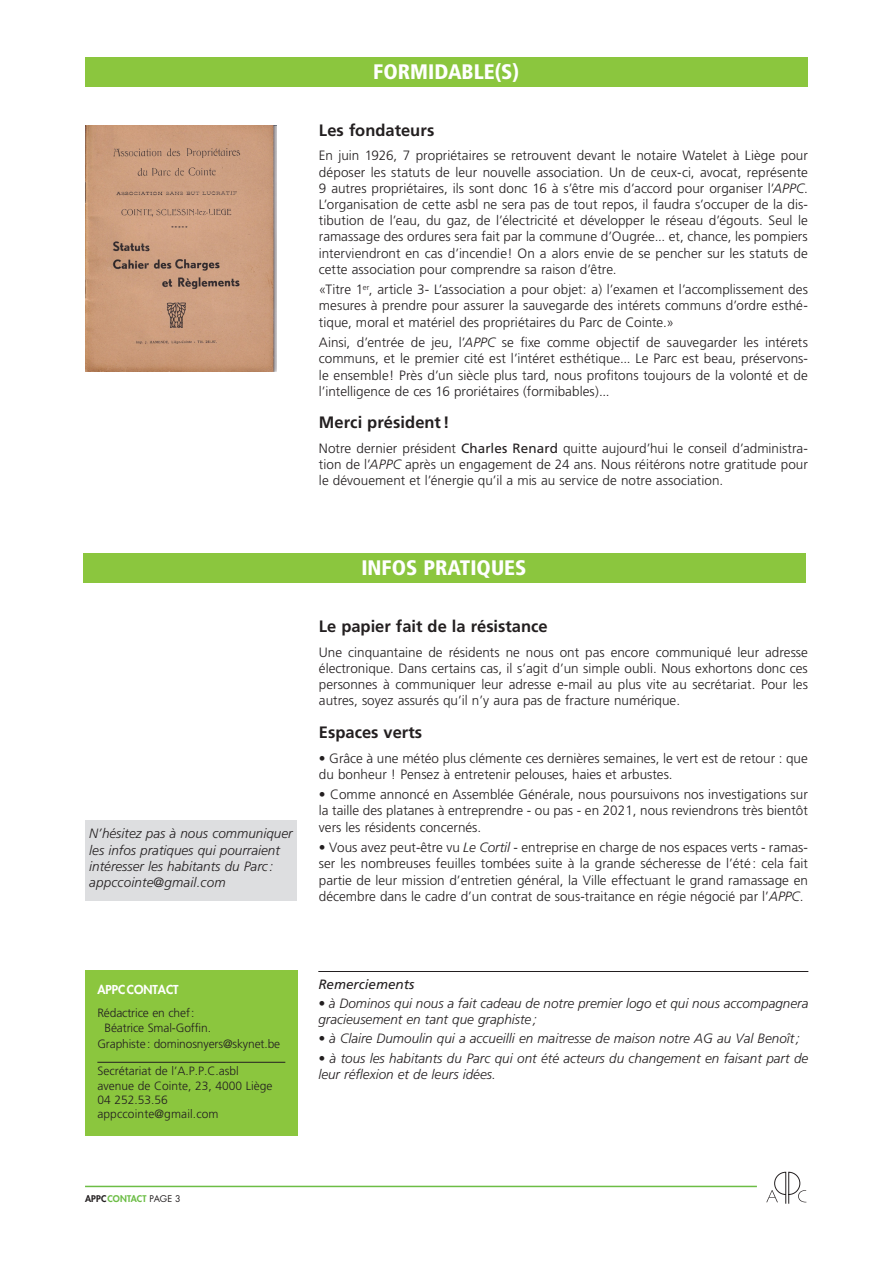
<style>
.page{position:relative;width:893px;height:1263px;background:#fff}
.page>*{position:absolute;margin:0;border:0;box-sizing:border-box;transform-origin:0 0}
.t1{font:900 condensed 21px "Frutiger";color:#fff}
.t2{font:700 16.5px "Frutiger";color:#231f20}
.t3{font:300 13.5px/16.2px "Frutiger";color:#231f20;text-align:justify}
.t4{font:italic 300 13.5px/16.2px "Frutiger";color:#231f20}
.t5{font:italic 13.5px "Frutiger";color:#231f20}
.t6{font:300 12px "Frutiger";letter-spacing:-.005em;color:#231f20}
.t7{font:800 12px "Futura";color:#fff}
.t8{font:800 9px "Futura";letter-spacing:.015em;color:#6cbd45}
.s1{font-style:italic}
.s2{font-weight:400}
.s3{color:#231f20}
.s4{font-weight:400;color:#231f20}
</style>
<div class="page">
<hr style="left:85px;top:1186px;width:672px;height:1px;background:#6cbd45">
<svg style="left:766px;top:1172px;width:40px;height:32px"></svg>
<div style="left:85px;top:969px;width:213px;height:166px;background:#8bc63e"></div>
<hr style="left:97px;top:1062px;width:188px;height:1px;background:#231f20">
<div style="left:83px;top:553px;width:723px;height:29px;background:#8bc63e"></div>
<div style="left:85px;top:820px;width:212px;height:80px;background:#dddee0"></div>
<hr style="left:318px;top:971px;width:490px;height:1px;background:#231f20">
<div style="left:85px;top:57px;width:723px;height:30px;background:#8bc63e"></div>
<img style="left:85px;top:125px;width:191px;height:246px">
<p class="t1" style="left:373px;top:59px;width:147px">FORMIDABLE(S)</p>
<p class="t2" style="left:319px;top:120px;width:117px">Les fondateurs</p>
<p class="t3" style="left:319px;top:148px;width:491px">En juin 1926, 7 propriétaires se retrouvent devant le notaire Watelet à Liège pour déposer les statuts de leur nouvelle association. Un de ceux-ci, avocat, représente 9 autres propriétaires, ils sont donc 16 à s’être mis d’accord pour organiser l’<span class="s1">APPC</span>.<br>L’organisation de cette asbl ne sera pas de tout repos, il faudra s’occuper de la dis&shy;tibution de l’eau, du gaz, de l’électricité et développer le réseau d’égouts. Seul le ramassage des ordures sera fait par la commune d’Ougrée... et, chance, les pompiers interviendront en cas d’incendie! On a alors envie de se pencher sur les statuts de cette association pour comprendre sa raison d’être.</p>
<p class="t3" style="left:319px;top:282px;width:490px">«Titre 1<sup>er</sup>, article 3- L’association a pour objet: a) l’examen et l’accomplissement des mesures à prendre pour assurer la sauvegarde des intérets communs d’ordre esthé&shy;tique, moral et matériel des propriétaires du Parc de Cointe.»</p>
<p class="t3" style="left:319px;top:335px;width:491px">Ainsi, d’entrée de jeu, l’<span class="s1">APPC</span> se fixe comme objectif de sauvegarder les intérets communs, et le premier cité est l’intéret esthétique... Le Parc est beau, préservons&shy;le ensemble! Près d’un siècle plus tard, nous profitons toujours de la volonté et de l’intelligence de ces 16 proriétaires (formibables)...</p>
<p class="t2" style="left:319px;top:413px;width:132px">Merci président!</p>
<p class="t3" style="left:319px;top:440px;width:491px">Notre dernier président <span class="s2">Charles Renard</span> quitte aujourd’hui le conseil d’administra&shy;tion de l’<span class="s1">APPC</span> après un engagement de 24 ans. Nous réitérons notre gratitude pour le dévouement et l’énergie qu’il a mis au service de notre association.</p>
<p class="t4" style="left:89px;top:826px;width:205px">N’hésitez pas à nous communiquer les infos pratiques qui pourraient intéresser les habitants du Parc :</p>
<p class="t4" style="left:89px;top:874px;width:138px">appccointe@gmail.com</p>
<p class="t1" style="left:361px;top:555px;width:167px">INFOS PRATIQUES</p>
<p class="t2" style="left:319px;top:616px;width:230px">Le papier fait de la résistance</p>
<p class="t3" style="left:319px;top:644px;width:491px">Une cinquantaine de résidents ne nous ont pas encore communiqué leur adresse électronique. Dans certains cas, il s’agit d’un simple oubli. Nous exhortons donc ces personnes à communiquer leur adresse e-mail au plus vite au secrétariat. Pour les autres, soyez assurés qu’il n’y aura pas de fracture numérique.</p>
<p class="t2" style="left:319px;top:722px;width:105px">Espaces verts</p>
<p class="t3" style="left:319px;top:750px;width:490px">• Grâce à une météo plus clémente ces dernières semaines, le vert est de retour : que du bonheur ! Pensez à entretenir pelouses, haies et arbustes.</p>
<p class="t3" style="left:319px;top:787px;width:490px">• Comme annoncé en Assemblée Générale, nous poursuivons nos investigations sur la taille des platanes à entreprendre - ou pas - en 2021, nous reviendrons très bientôt vers les résidents concernés.</p>
<p class="t3" style="left:319px;top:839px;width:490px">• Vous avez peut-être vu <span class="s1">Le Cortil</span> - entreprise en charge de nos espaces verts - ramas&shy;ser les nombreuses feuilles tombées suite à la grande sécheresse de l’été: cela fait partie de leur mission d’entretien général, la Ville effectuant le grand ramassage en décembre dans le cadre d’un contrat de sous-traitance en régie négocié par l’<span class="s1">APPC</span>.</p>
<p class="t7" style="left:97px;top:982px;width:83px">APPCCONTACT</p>
<p class="t6" style="left:97px;top:1006px;width:99px">Rédactrice en chef:</p>
<p class="t6" style="left:104px;top:1020px;width:108px">Béatrice Smal-Goffin.</p>
<p class="t6" style="left:97px;top:1037px;width:184px">Graphiste: dominosnyers@skynet.be</p>
<p class="t6" style="left:97px;top:1064px;width:143px">Secrétariat de l’A.P.P.C.asbl</p>
<p class="t6" style="left:97px;top:1079px;width:177px">avenue de Cointe, 23, 4000 Liège</p>
<p class="t6" style="left:97px;top:1093px;width:72px">04 252.53.56</p>
<p class="t6" style="left:97px;top:1107px;width:123px">appccointe@gmail.com</p>
<p class="t8" style="left:85px;top:1193px;width:97px"><span class="s3">APPC</span>CONTACT <span class="s4">PAGE 3</span></p>
<p class="t5" style="left:318px;top:976px;width:98px">Remerciements</p>
<p class="t4" style="left:318px;top:995px;width:492px">• à Dominos qui nous a fait cadeau de notre premier logo et qui nous accompagnera gracieusement en tant que graphiste;</p>
<p class="t4" style="left:318px;top:1031px;width:483px">• à Claire Dumoulin qui a accueilli en maitresse de maison notre AG au Val Benoît;</p>
<p class="t4" style="left:318px;top:1050px;width:491px">• à tous les habitants du Parc qui ont été acteurs du changement en faisant part de leur réflexion et de leurs idées.</p>
</div>
